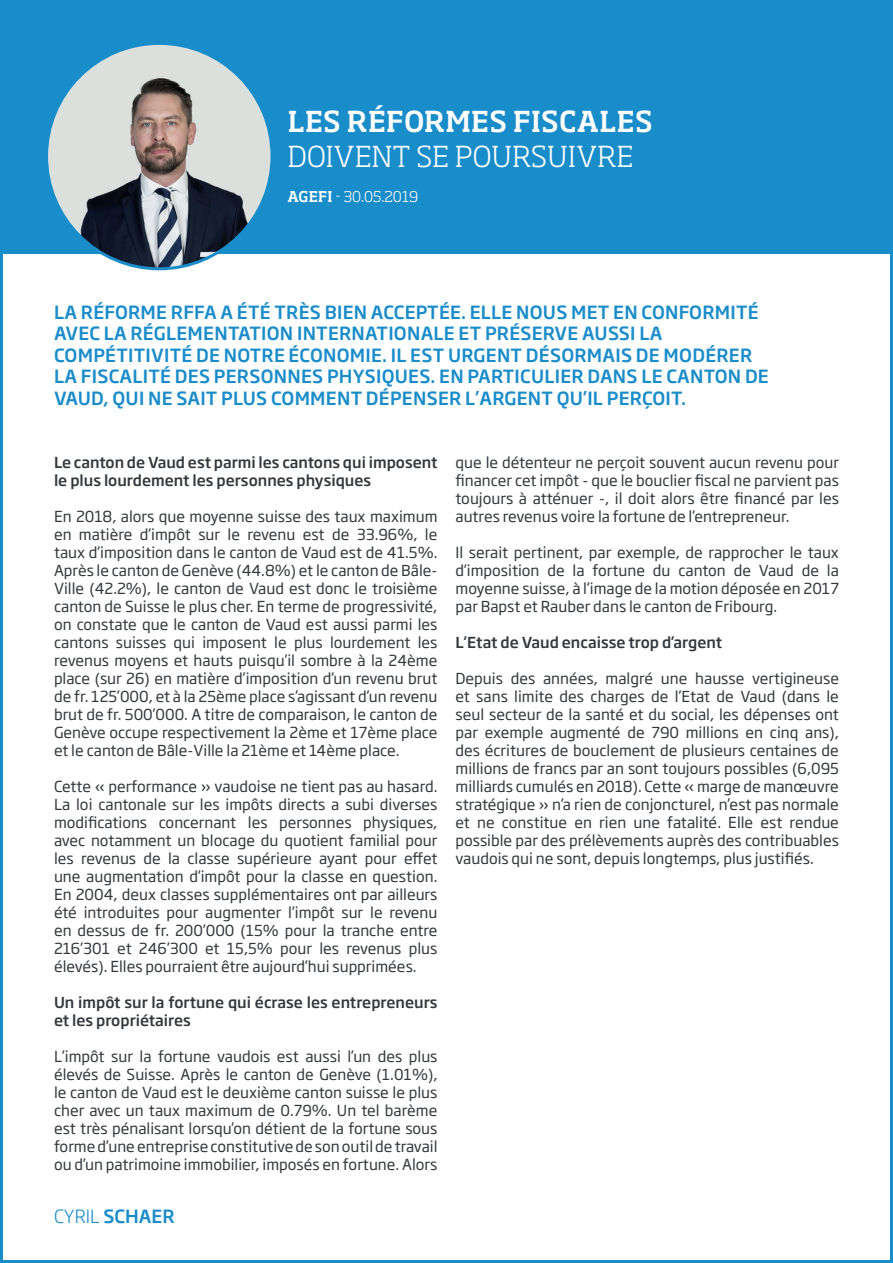
<style>
.page{position:relative;width:893px;height:1263px;background:#fff}
.page>*{position:absolute;margin:0;border:0;box-sizing:border-box;transform-origin:0 0}
.t1{font:500 28.5px "Soho Std";letter-spacing:.015em;color:#fff}
.t2{font:300 28.5px "Soho Std";letter-spacing:.015em;color:#fff}
.t3{font:500 18px/21.6px "Soho Gothic Pro";letter-spacing:.015em;color:#198cca}
.t4{font:15px/18px "Soho Gothic Pro";color:#34373c;text-align:justify}
.t5{font:500 15px/18px "Soho Gothic Pro";color:#34373c}
.t6{font:300 14.7px "Soho Std";color:#fff}
.s1{font-weight:500}
.s2{font-weight:300}
</style>
<div class="page">
<div style="left:0;top:0;width:893px;height:253px;background:#198cca"></div>
<img style="left:47px;top:43px;width:225px;height:226px;border-radius:113px">
<h1 class="t1" style="left:288px;top:104px;width:367px">LES RÉFORMES FISCALES</h1>
<h1 class="t2" style="left:288px;top:138px;width:347px">DOIVENT SE POURSUIVRE</h1>
<p class="t6" style="left:288px;top:187px;width:132px"><span class="s1">AGEFI</span> - 30.05.2019</p>
<p class="t3" style="left:54px;top:300px;width:716px">LA RÉFORME RFFA A ÉTÉ TRÈS BIEN ACCEPTÉE. ELLE NOUS MET EN CONFORMITÉ AVEC LA RÉGLEMENTATION INTERNATIONALE ET PRÉSERVE AUSSI LA COMPÉTITIVITÉ DE NOTRE ÉCONOMIE. IL EST URGENT DÉSORMAIS DE MODÉRER LA FISCALITÉ DES PERSONNES PHYSIQUES. EN PARTICULIER DANS LE CANTON DE VAUD, QUI NE SAIT PLUS COMMENT DÉPENSER L’ARGENT QU’IL PERÇOIT.</p>
<p class="t5" style="left:54px;top:452px;width:385px">Le canton de Vaud est parmi les cantons qui imposent le plus lourdement les personnes physiques</p>
<p class="t4" style="left:54px;top:507px;width:385px">En 2018, alors que moyenne suisse des taux maximum en matière d’impôt sur le revenu est de 33.96%, le taux d’imposition dans le canton de Vaud est de 41.5%.<br>Après le canton de Genève (44.8%) et le canton de Bâle-Ville (42.2%), le canton de Vaud est donc le troisième canton de Suisse le plus cher. En terme de progressivité, on constate que le canton de Vaud est aussi parmi les cantons suisses qui imposent le plus lourdement les revenus moyens et hauts puisqu’il sombre à la 24ème place (sur 26) en matière d’imposition d’un revenu brut de fr. 125’000, et à la 25ème place s’agissant d’un revenu brut de fr. 500’000. A titre de comparaison, le canton de Genève occupe respectivement la 2ème et 17ème place et le canton de Bâle-Ville la 21ème et 14ème place.</p>
<p class="t4" style="left:54px;top:777px;width:385px">Cette « performance » vaudoise ne tient pas au hasard.<br>La loi cantonale sur les impôts directs a subi diverses modifications concernant les personnes physiques, avec notamment un blocage du quotient familial pour les revenus de la classe supérieure ayant pour effet une augmentation d’impôt pour la classe en question.<br>En 2004, deux classes supplémentaires ont par ailleurs été introduites pour augmenter l’impôt sur le revenu en dessus de fr. 200’000 (15% pour la tranche entre 216’301 et 246’300 et 15,5% pour les revenus plus élevés). Elles pourraient être aujourd’hui supprimées.</p>
<p class="t5" style="left:54px;top:992px;width:385px">Un impôt sur la fortune qui écrase les entrepreneurs et les propriétaires</p>
<p class="t4" style="left:54px;top:1047px;width:385px">L’impôt sur la fortune vaudois est aussi l’un des plus élevés de Suisse. Après le canton de Genève (1.01%), le canton de Vaud est le deuxième canton suisse le plus cher avec un taux maximum de 0.79%. Un tel barème est très pénalisant lorsqu’on détient de la fortune sous forme d’une entreprise constitutive de son outil de travail ou d’un patrimoine immobilier, imposés en fortune. Alors</p>
<p class="t3" style="left:54px;top:1204px;width:122px"><span class="s2">CYRIL</span> SCHAER</p>
<p class="t4" style="left:455px;top:452px;width:385px">que le détenteur ne perçoit souvent aucun revenu pour financer cet impôt - que le bouclier fiscal ne parvient pas toujours à atténuer -, il doit alors être financé par les autres revenus voire la fortune de l’entrepreneur.</p>
<p class="t4" style="left:455px;top:542px;width:385px">Il serait pertinent, par exemple, de rapprocher le taux d’imposition de la fortune du canton de Vaud de la moyenne suisse, à l’image de la motion déposée en 2017 par Bapst et Rauber dans le canton de Fribourg.</p>
<p class="t5" style="left:455px;top:632px;width:268px">L’Etat de Vaud encaisse trop d’argent</p>
<p class="t4" style="left:455px;top:668px;width:385px">Depuis des années, malgré une hausse vertigineuse et sans limite des charges de l’Etat de Vaud (dans le seul secteur de la santé et du social, les dépenses ont par exemple augmenté de 790 millions en cinq ans), des écritures de bouclement de plusieurs centaines de millions de francs par an sont toujours possibles (6,095 milliards cumulés en 2018). Cette « marge de manœuvre stratégique » n’a rien de conjoncturel, n’est pas normale et ne constitue en rien une fatalité. Elle est rendue possible par des prélèvements auprès des contribuables vaudois qui ne sont, depuis longtemps, plus justifiés.</p>
</div>
